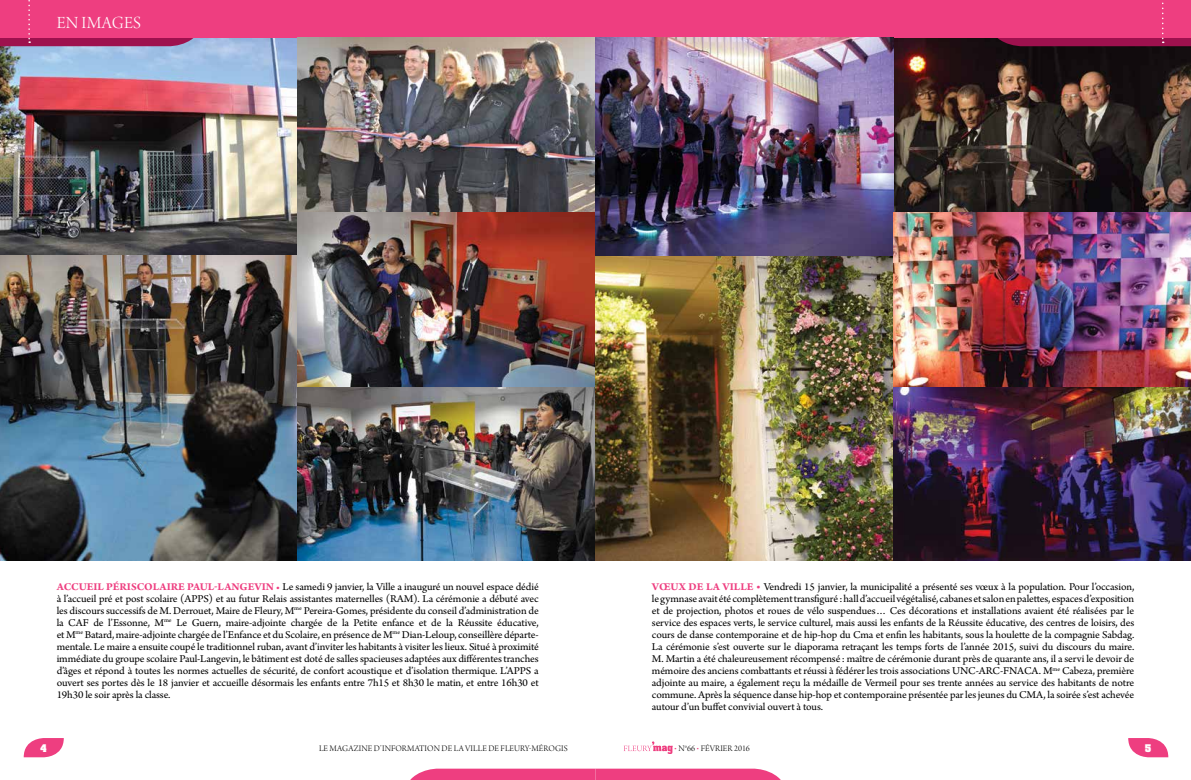
<style>
.page{position:relative;width:1191px;height:780px;background:#fff}
.page>*{position:absolute;margin:0;border:0;box-sizing:border-box;transform-origin:0 0}
.t1{font:18px "Arno Pro Light Display";color:#fff}
.t2{font:11px/12px "Arno Pro";letter-spacing:-.01em;color:#000;text-align:justify}
.t3{font:9px "Arno Pro Light Display";letter-spacing:.01em;color:#000}
.t4{font:700 9px "Aachen Std";color:#fff}
.s1{font-weight:700;color:#ee3e80}
.s2{color:#ee3e80}
</style>
<div class="page">
<img style="left:0;top:38px;width:1191px;height:522px">
<svg style="left:1128px;top:738px;width:40px;height:19px"></svg>
<div style="left:0;top:0;width:1191px;height:38px;background:#ee3e80"></div>
<svg style="left:986px;top:2px;width:205px;height:44px"></svg>
<svg style="left:0;top:0;width:204px;height:46px"></svg>
<svg style="left:624px;top:741px;width:48px;height:13px"></svg>
<svg style="left:410px;top:768px;width:371px;height:12px;background:#ef518c"></svg>
<svg style="left:24px;top:738px;width:40px;height:19px"></svg>
<div style="left:200px;top:276px;width:22px;height:22px;background:#000;opacity:.75"></div>
<svg style="left:206px;top:282px;width:11px;height:11px"></svg>
<div style="left:200px;top:300px;width:22px;height:22px;background:#000;opacity:.75"></div>
<svg style="left:206px;top:306px;width:11px;height:11px"></svg>
<div style="left:224px;top:276px;width:22px;height:22px;background:#000;opacity:.75"></div>
<div style="left:235px;top:287px;width:7px;height:6px;background:#111310"></div>
<svg style="left:230px;top:282px;width:10px;height:10px"></svg>
<div style="left:299px;top:431px;width:22px;height:22px;background:#000;opacity:.75"></div>
<div style="left:309px;top:441px;width:7px;height:7px;background:#000;opacity:.75"></div>
<svg style="left:305px;top:437px;width:10px;height:10px"></svg>
<div style="left:299px;top:407px;width:22px;height:22px;background:#000;opacity:.75"></div>
<div style="left:309px;top:417px;width:7px;height:7px;background:#000;opacity:.75"></div>
<svg style="left:305px;top:413px;width:10px;height:10px"></svg>
<h1 class="t1" style="left:57px;top:13px;width:77px">EN IMAGES</h1>
<p class="t2" style="left:57px;top:581px;width:483px"><span class="s1">ACCUEIL PÉRISCOLAIRE PAUL-LANGEVIN</span> <span class="s2">•</span> Le samedi 9 janvier, la Ville a inauguré un nouvel espace dédié à l’accueil pré et post scolaire (APPS) et au futur Relais assistantes maternelles (RAM). La cérémonie a débuté avec les discours successifs de M. Derrouet, Maire de Fleury, M<sup>me</sup> Pereira-Gomes, présidente du conseil d’administration de la CAF de l’Essonne, M<sup>me</sup> Le Guern, maire-adjointe chargée de la Petite enfance et de la Réussite éducative, et M<sup>me</sup> Batard, maire-adjointe chargée de l’Enfance et du Scolaire, en présence de M<sup>me</sup> Dian-Leloup, conseillère départe&shy;mentale. Le maire a ensuite coupé le traditionnel ruban, avant d’inviter les habitants à visiter les lieux. Situé à proximité immédiate du groupe scolaire Paul-Langevin, le bâtiment est doté de salles spacieuses adaptées aux différentes tranches d’âges et répond à toutes les normes actuelles de sécurité, de confort acoustique et d’isolation thermique. L’APPS a ouvert ses portes dès le 18 janvier et accueille désormais les enfants entre 7h15 et 8h30 le matin, et entre 16h30 et 19h30 le soir après la classe.</p>
<p class="t4" style="left:41px;top:741px;width:8px">4</p>
<p class="t3" style="left:319px;top:743px;width:247px">LE MAGAZINE D’INFORMATION DE LA VILLE DE FLEURY-MÉRO GIS</p>
<p class="t2" style="left:652px;top:581px;width:484px"><span class="s1">VŒUX DE LA VILLE •</span> Vendredi 15 janvier, la municipalité a présenté ses vœux à la population. Pour l’occasion, le gymnase avait été complètement transfiguré: hall d’accueil végétalisé, cabanes et salon en palettes, espaces d’exposition et de projection, photos et roues de vélo suspendues… Ces décorations et installations avaient été réalisées par le service des espaces verts, le service culturel, mais aussi les enfants de la Réussite éducative, des centres de loisirs, des cours de danse contemporaine et de hip-hop du Cma et enfin les habitants, sous la houlette de la compagnie Sabdag.<br>La cérémonie s’est ouverte sur le diaporama retraçant les temps forts de l’année 2015, suivi du discours du maire.<br>M. Martin a été chaleureusement récompensé: maître de cérémonie durant près de quarante ans, il a servi le devoir de mémoire des anciens combattants et réussi à fédérer les trois associations UNC-ARC-FNACA. M<sup>me</sup> Cabeza, première adjointe au maire, a également reçu la médaille de Vermeil pour ses trente années au service des habitants de notre commune. Après la séquence danse hip-hop et contemporaine présentée par les jeunes du CMA, la soirée s’est achevée autour d’un buffet convivial ouvert à tous.</p>
<p class="t3" style="left:674px;top:743px;width:77px"><span class="s2">•</span> N°66 <span class="s2">•</span> FÉVRIER 2016</p>
<p class="t4" style="left:1145px;top:741px;width:7px">5</p>
</div>
